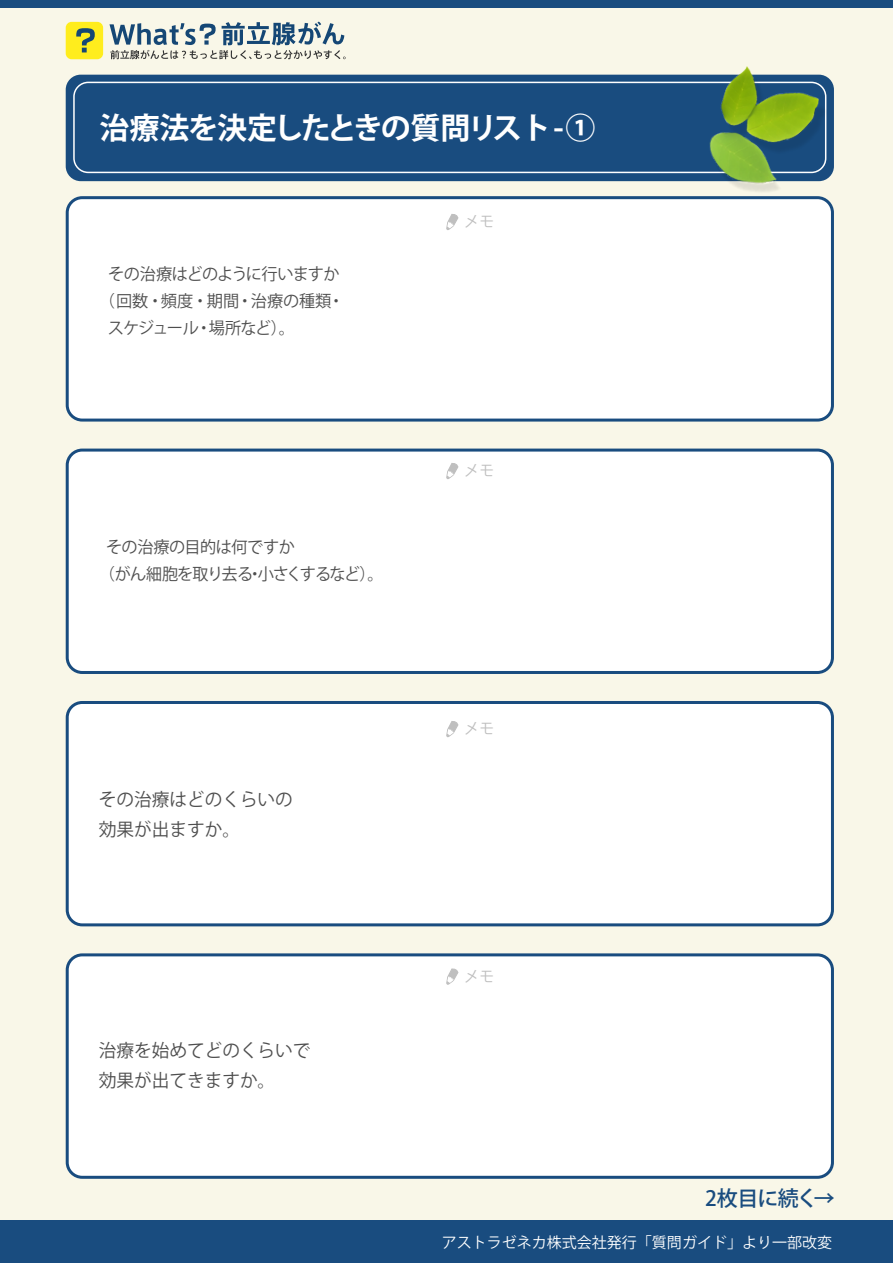
<style>
.page{position:relative;width:893px;height:1263px;background:#f9f7e8}
.page>*{position:absolute;margin:0;border:0;box-sizing:border-box;transform-origin:0 0}
.t1{font:700 30px "Koz Go Pr 6 N";letter-spacing:-.04em;color:#fff}
.t2{font:500 21px "Koz Go Pr 6 N";letter-spacing:-.03em;color:#194c7f}
.t3{font:18px/30px "Gothic MB101 Pr 6 Regular 90 ms RKSJ H";color:#4e4e4e}
.t4{font:16.5px/27px "Gothic MB101 Pr 6 Regular 90 ms RKSJ H";letter-spacing:-.035em;color:#4e4e4e}
.t5{font:16.5px "Gothic MB101 Pr 6 Regular 90 ms RKSJ H";color:#4e4e4e}
.t6{font:16.5px "Gothic MB101 Pr 6 Regular 90 ms RKSJ H";letter-spacing:-.06em;color:#4e4e4e}
.t7{font:15px "Gothic MB101 Pr 6 N Regular 90 ms RKSJ H";color:#fff}
.t8{font:15px "Gothic MB101 Pr 6 N Regular 90 ms RKSJ H";letter-spacing:.025em;color:#bfbfbf}
</style>
<div class="page">
<div style="left:0;top:1221px;width:893px;height:42px;background:#194c7f"></div>
<div style="left:0;top:0;width:893px;height:8px;background:#194c7f"></div>
<div style="left:66px;top:75px;width:768px;height:106px;background:#194c7f;border-radius:15px"></div>
<svg style="left:73px;top:82px;width:637px;height:91px"></svg>
<img style="left:710px;top:67px;width:116px;height:125px">
<svg style="left:109px;top:22px;width:237px;height:37px"></svg>
<div style="left:66px;top:22px;width:37px;height:37px;background:#ffed1d;border-radius:6px"></div>
<svg style="left:76px;top:28px;width:19px;height:24px"></svg>
<div style="left:67px;top:198px;width:765px;height:222px;background:#fff;border-radius:15px"></div>
<div style="left:66px;top:196px;width:768px;height:226px;border:3px solid #194c7f;border-radius:15px"></div>
<div style="left:67px;top:450px;width:765px;height:222px;background:#fff;border-radius:15px"></div>
<div style="left:66px;top:449px;width:768px;height:225px;border:3px solid #194c7f;border-radius:15px"></div>
<div style="left:67px;top:702px;width:765px;height:223px;background:#fff;border-radius:15px"></div>
<div style="left:66px;top:701px;width:768px;height:225px;border:3px solid #194c7f;border-radius:15px"></div>
<div style="left:67px;top:955px;width:765px;height:222px;background:#fff;border-radius:15px"></div>
<div style="left:66px;top:953px;width:768px;height:226px;border:3px solid #194c7f;border-radius:15px"></div>
<svg style="left:446px;top:214px;width:13px;height:16px"></svg>
<svg style="left:446px;top:463px;width:13px;height:16px"></svg>
<svg style="left:446px;top:721px;width:13px;height:17px"></svg>
<svg style="left:446px;top:968px;width:13px;height:17px"></svg>
<p class="t1" style="left:100px;top:111px;width:497px">治療法を決定したときの質問リスト-①</p>
<p class="t4" style="left:108px;top:261px;width:233px">その治療はどのように行いますか</p>
<p class="t5" style="left:99px;top:291px;width:247px">（回数・頻度・期間・治療の種類・</p>
<p class="t6" style="left:108px;top:318px;width:189px">スケジュール・場所など）。</p>
<p class="t4" style="left:99px;top:534px;width:286px;text-indent:7px">その治療の目的は何ですか<br>（がん細胞を取り去る・小さくするなど）。</p>
<p class="t3" style="left:99px;top:785px;width:196px">その治療はどのくらいの効果が出ますか。</p>
<p class="t3" style="left:99px;top:1036px;width:213px">治療を始めてどのくらいで効果が出てきますか。</p>
<p class="t8" style="left:464px;top:213px;width:32px">メモ</p>
<p class="t8" style="left:464px;top:462px;width:32px">メモ</p>
<p class="t8" style="left:464px;top:720px;width:32px">メモ</p>
<p class="t8" style="left:464px;top:967px;width:32px">メモ</p>
<p class="t2" style="left:705px;top:1186px;width:131px">2枚目に続く→</p>
<p class="t7" style="left:442px;top:1234px;width:391px">アストラゼネカ株式会社発行「質問ガイド」より一部改変</p>
</div>
